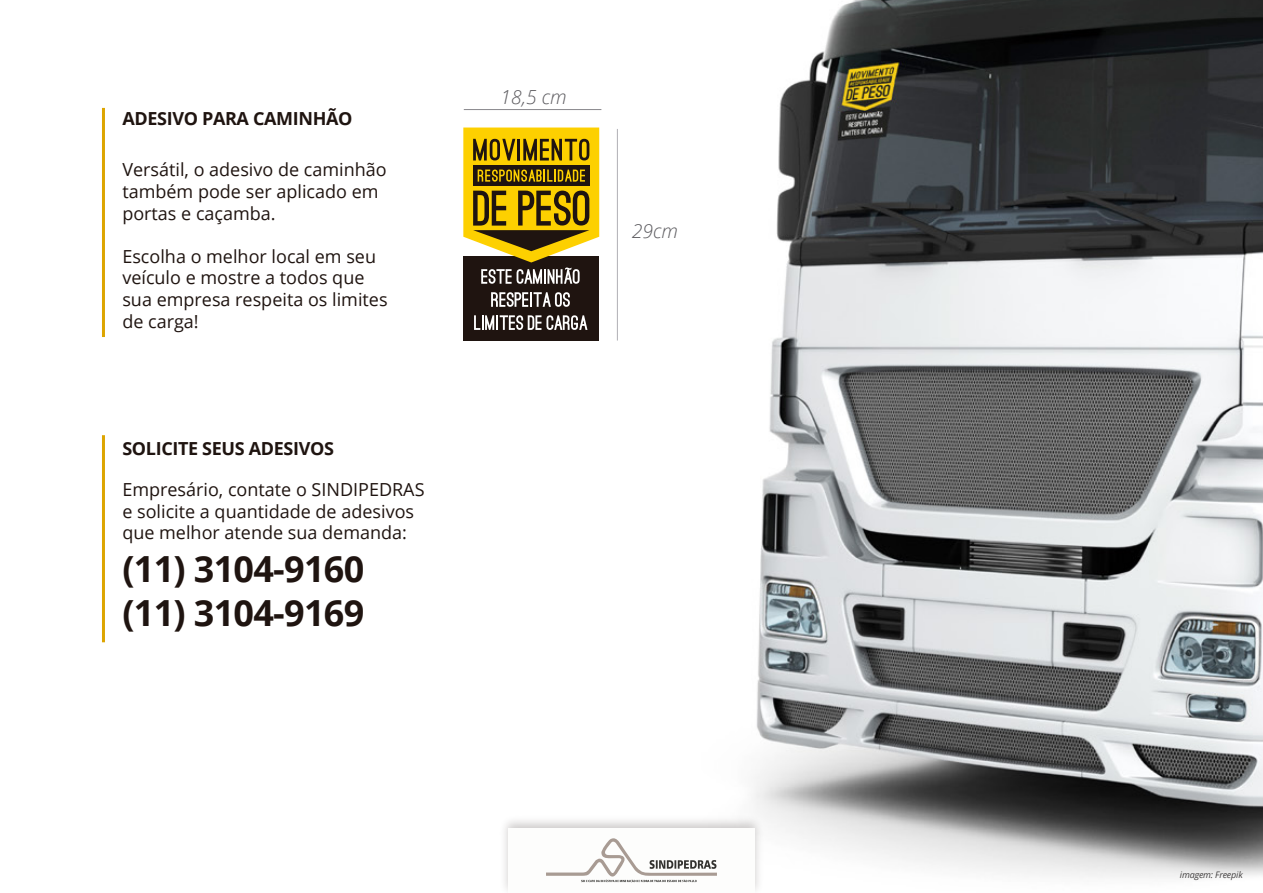
<style>
.page{position:relative;width:1263px;height:893px;background:#fff}
.page>*{position:absolute;margin:0;border:0;box-sizing:border-box;transform-origin:0 0}
.t1{font:700 36px/43.2px "Open Sans";letter-spacing:-.02em;color:#1f1410}
.t2{font:italic 300 19.35px "Open Sans";color:#5c5b5f}
.t3{font:18px/21.6px "Open Sans";color:#1f1410}
.t4{font:700 18px "Open Sans";letter-spacing:-.02em;color:#1f1410}
.t5{font:italic 9px "Open Sans";letter-spacing:-.02em;color:#434141}
</style>
<div class="page">
<hr style="left:102px;top:435px;width:3px;height:207px;background:#dda500">
<hr style="left:102px;top:108px;width:3px;height:229px;background:#dda500">
<img style="left:754px;top:0;width:509px;height:878px">
<img style="left:504px;top:811px;width:264px;height:79px">
<div style="left:508px;top:828px;width:246px;height:65px;background:#fdfdfc"></div>
<svg style="left:546px;top:838px;width:171px;height:45px"></svg>
<hr style="left:464px;top:109px;width:137px;height:1px;background:#89878c">
<hr style="left:617px;top:129px;width:1px;height:212px;background:#b0afb5">
<div style="left:463px;top:256px;width:136px;height:85px;background:#1f1410"></div>
<svg style="left:491px;top:292px;width:79px;height:15px"></svg>
<svg style="left:474px;top:315px;width:113px;height:15px"></svg>
<svg style="left:463px;top:128px;width:136px;height:156px"></svg>
<p class="t4" style="left:122px;top:105px;width:232px">ADESIVO PARA CAMINHÃO</p>
<p class="t3" style="left:122px;top:159px;width:266px">Versátil, o adesivo de caminhão também pode ser aplicado em portas e caçamba.</p>
<p class="t3" style="left:122px;top:245px;width:267px">Escolha o melhor local em seu veículo e mostre a todos que sua empresa respeita os limites de carga!</p>
<p class="t4" style="left:122px;top:435px;width:213px">SOLICITE SEUS ADESIVOS</p>
<p class="t3" style="left:122px;top:478px;width:304px">Empresário, contate o SINDIPEDRAS e solicite a quantidade de adesivos que melhor atende sua demanda:</p>
<h1 class="t1" style="left:122px;top:547px;width:244px">(11) 3104-9160 (11) 3104-9169</h1>
<p class="t2" style="left:501px;top:83px;width:68px">18,5 cm</p>
<p class="t2" style="left:632px;top:218px;width:48px">29cm</p>
<p class="t5" style="left:1180px;top:869px;width:64px">imagem: Freepik</p>
</div>
